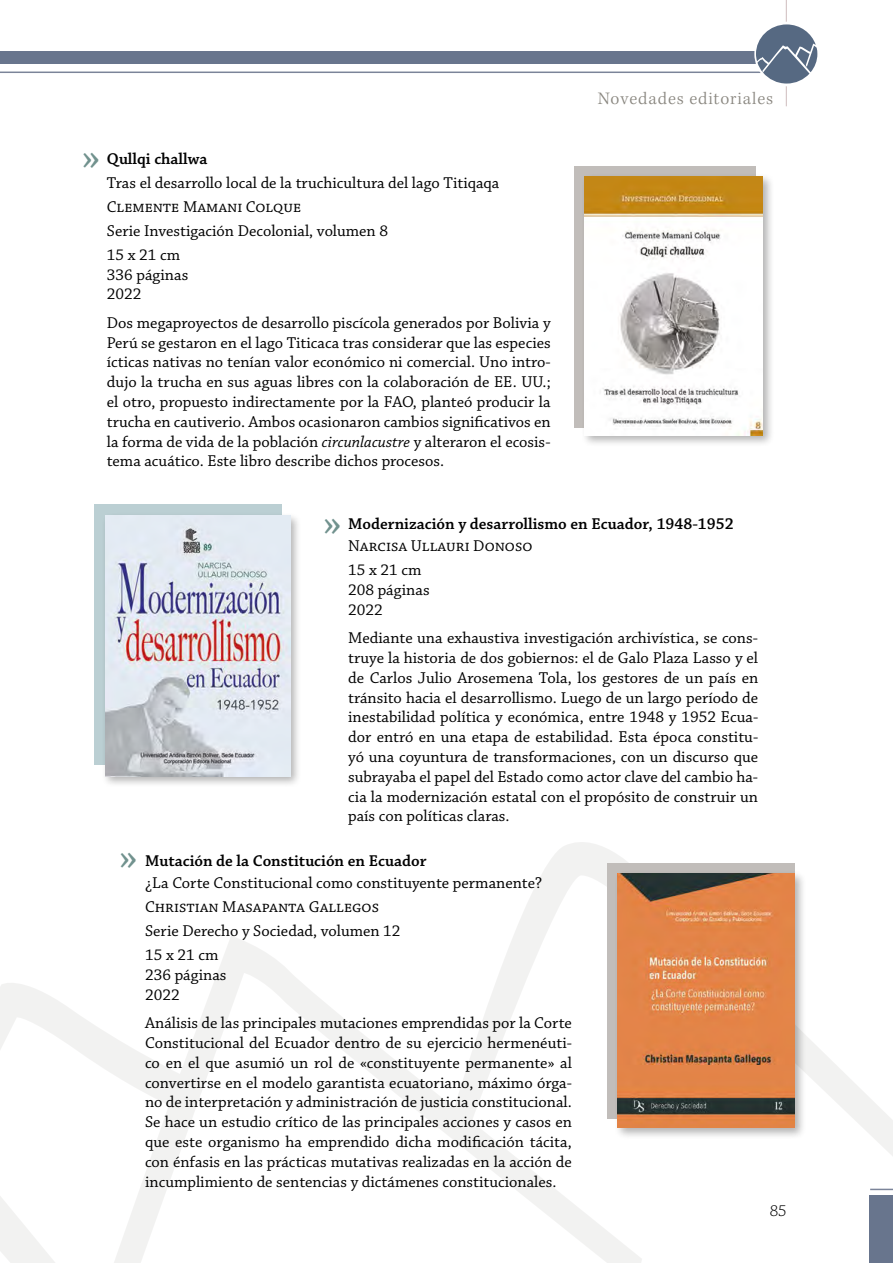
<style>
.page{position:relative;width:893px;height:1263px;background:#fff}
.page>*{position:absolute;margin:0;border:0;box-sizing:border-box;transform-origin:0 0}
.t1{font:45px "Chaparral Pro";color:#71928e}
.t2{font:300 18px "Kepler Std";letter-spacing:.05em;color:#89867f}
.t3{font:16.5px/19.8px "Chaparral Pro";color:#000}
.t4{font:600 16.5px "Chaparral Pro";color:#000}
.t5{font:300 16.5px "Chaparral Pro";color:#000}
.s1{font-style:italic}
</style>
<div class="page">
<svg style="left:0;top:842px;width:893px;height:421px"></svg>
<div style="left:0;top:51px;width:787px;height:13px;background:#68758d"></div>
<hr style="left:0;top:72px;width:787px;height:1px;background:#7b8499">
<hr style="left:786px;top:0;width:1px;height:106px;background:#cfbcbd">
<svg style="left:754px;top:22px;width:65px;height:64px"></svg>
<svg style="left:756px;top:24px;width:61px;height:60px"></svg>
<div style="left:574px;top:166px;width:181px;height:261px;background:#c1bdba"></div>
<div style="left:580px;top:172px;width:194px;height:275px;background:#000;opacity:.3"></div>
<img style="left:584px;top:176px;width:179px;height:259px">
<div style="left:94px;top:504px;width:188px;height:260px;background:#bbcfd3"></div>
<div style="left:607px;top:863px;width:187px;height:255px;background:#c1bdba"></div>
<div style="left:614px;top:869px;width:192px;height:270px;background:#000;opacity:.3"></div>
<img style="left:618px;top:874px;width:176px;height:253px">
<div style="left:102px;top:512px;width:200px;height:276px;background:#000;opacity:.3"></div>
<img style="left:105px;top:515px;width:185px;height:261px">
<div style="left:870px;top:1195px;width:23px;height:68px;background:#68758d"></div>
<svg style="left:870px;top:1189px;width:23px;height:1px"></svg>
<p class="t2" style="left:598px;top:88px;width:177px">Novedades editoriales</p>
<h1 class="t1" style="left:82px;top:136px;width:20px">»</h1>
<p class="t4" style="left:107px;top:149px;width:102px">Qullqi challwa</p>
<p class="t3" style="left:107px;top:171px;width:394px;line-height:24px">Tras el desarrollo local de la truchicultura del lago Titiqaqa Clemente Mamani Colque<br>Serie Investigación Decolonial, volumen 8<br>15 x 21 cm</p>
<p class="t3" style="left:107px;top:265px;width:83px">336 páginas<br>2022</p>
<p class="t3" style="left:107px;top:313px;width:445px;text-align:justify">Dos megaproyectos de desarrollo piscícola generados por Bolivia y Perú se gestaron en el lago Titicaca tras considerar que las especies ícticas nativas no tenían valor económico ni comercial. Uno intro&shy;dujo la trucha en sus aguas libres con la colaboración de EE. UU.; el otro, propuesto indirectamente por la FAO, planteó producir la trucha en cautiverio. Ambos ocasionaron cambios significativos en la forma de vida de la población <span class="s1">circunlacustre</span> y alteraron el ecosis&shy;tema acuático. Este libro describe dichos procesos.</p>
<h1 class="t1" style="left:119px;top:836px;width:20px">»</h1>
<p class="t4" style="left:348px;top:515px;width:387px">Modernización y desarrollismo en Ecuador, 1948-1952</p>
<p class="t3" style="left:348px;top:535px;width:186px;line-height:24px">Narcisa Ullauri Donoso<br>15 x 21 cm</p>
<p class="t3" style="left:348px;top:580px;width:83px">208 páginas<br>2022</p>
<p class="t3" style="left:348px;top:629px;width:412px;text-align:justify">Mediante una exhaustiva investigación archivística, se cons&shy;truye la historia de dos gobiernos: el de Galo Plaza Lasso y el de Carlos Julio Arosemena Tola, los gestores de un país en tránsito hacia el desarrollismo. Luego de un largo período de inestabilidad política y económica, entre 1948 y 1952 Ecua&shy;dor entró en una etapa de estabilidad. Esta época constitu&shy;yó una coyuntura de transformaciones, con un discurso que subrayaba el papel del Estado como actor clave del cambio ha&shy;cia la modernización estatal con el propósito de construir un país con políticas claras.</p>
<p class="t4" style="left:145px;top:852px;width:283px">Mutación de la Constitución en Ecuador</p>
<p class="t3" style="left:145px;top:871px;width:398px;line-height:24px">¿La Corte Constitucional como constituyente permanente?<br>Christian Masapanta Gallegos<br>Serie Derecho y Sociedad, volumen 12<br>15 x 21 cm</p>
<p class="t3" style="left:145px;top:966px;width:83px">236 páginas<br>2022</p>
<p class="t3" style="left:145px;top:1014px;width:428px;text-align:justify">Análisis de las principales mutaciones emprendidas por la Corte Constitucional del Ecuador dentro de su ejercicio hermenéuti&shy;co en el que asumió un rol de «constituyente permanente» al convertirse en el modelo garantista ecuatoriano, máximo órga&shy;no de interpretación y administración de justicia constitucional.<br>Se hace un estudio crítico de las principales acciones y casos en que este organismo ha emprendido dicha modificación tácita, con énfasis en las prácticas mutativas realizadas en la acción de incumplimiento de sentencias y dictámenes constitucionales.</p>
<h1 class="t1" style="left:323px;top:502px;width:20px">»</h1>
<p class="t5" style="left:770px;top:1202px;width:18px">85</p>
</div>
